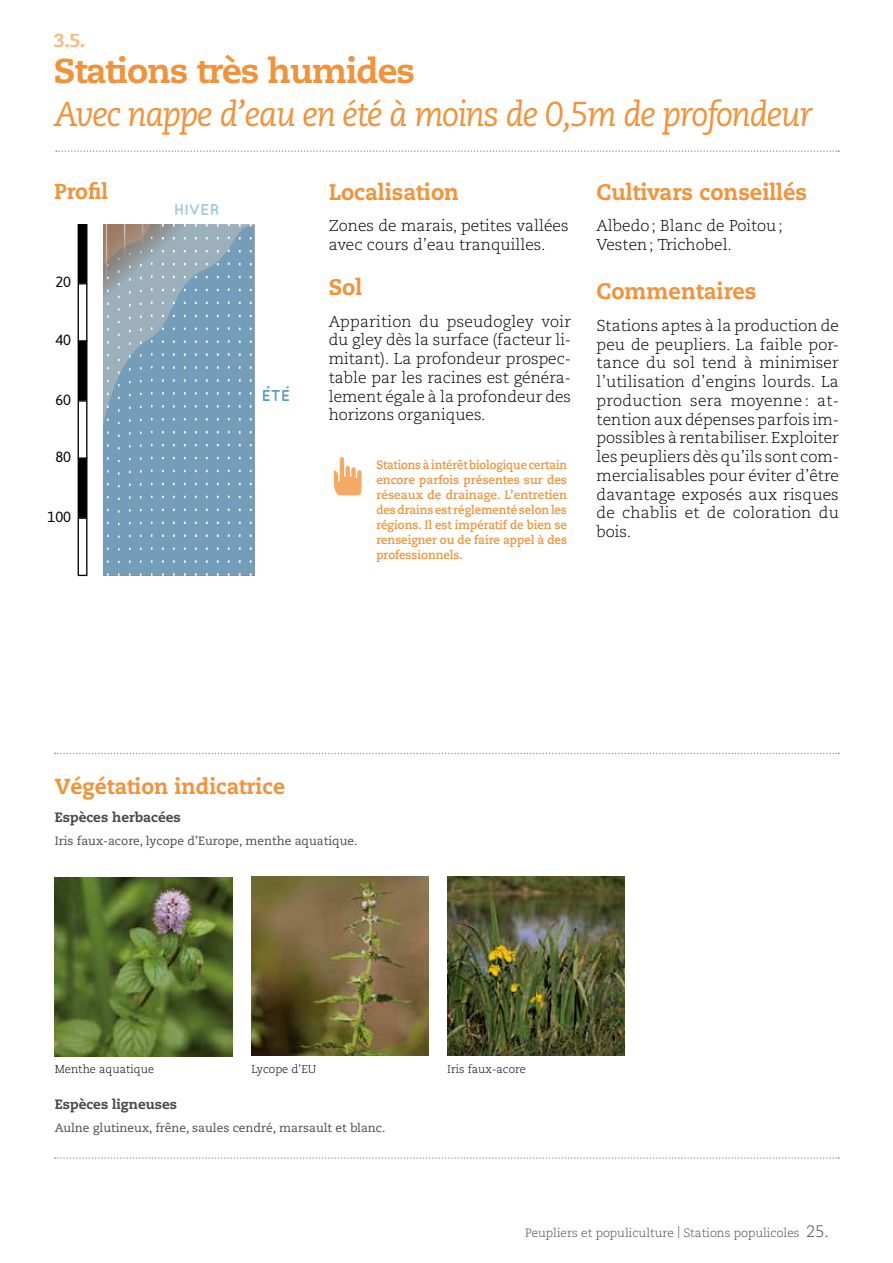
<style>
.page{position:relative;width:893px;height:1263px;background:#fff}
.page>*{position:absolute;margin:0;border:0;box-sizing:border-box;transform-origin:0 0}
.t1{font:italic 34.5px "Caecilia";letter-spacing:-.04em;color:#f1933b}
.t2{font:800 34.5px "Caecilia";letter-spacing:-.03em;color:#f1933b}
.t3{font:800 22.5px "Caecilia";color:#f1933b;scale:.96 1}
.t4{font:800 21.75px "Caecilia";color:#f1933b;scale:.96 1}
.TITRE_rubrique{font:800 18.75px "Caecilia";color:#f8bb82}
.t5{font:300 15.75px/18.8px "Caecilia";color:#000}
.t6{font:700 15.6px "Quicksand";letter-spacing:-.015em;color:#a5c8dc}
.t7{font:700 15.6px "Quicksand";color:#51a0bd}
.t8{font:14.85px "Asap";color:#000}
.t9{font:800 13.5px "Caecilia";color:#4a4a49}
.BODY_standard_01{font:700 12px/15px "Caecilia";color:#f1933b;text-align:justify;scale:.94 1}
.t10{font:12px "Caecilia";color:#4a4a49}
.t11{font:300 12px "Caecilia";color:#4a4a49}
.t12{font:300 11.25px "Caecilia";color:#000}
.s1{font-size:16.5px}
</style>
<div class="page">
<div style="left:78px;top:223px;width:9px;height:60px;background:#000"></div>
<div style="left:78px;top:341px;width:9px;height:60px;background:#000"></div>
<div style="left:78px;top:458px;width:9px;height:60px;background:#000"></div>
<div style="left:78px;top:283px;width:9px;height:59px;border:1px solid #000"></div>
<div style="left:78px;top:400px;width:9px;height:59px;border:1px solid #000"></div>
<div style="left:78px;top:517px;width:9px;height:59px;border:1px solid #000"></div>
<svg style="left:103px;top:225px;width:152px;height:351px;background:#7c9fb5"></svg>
<svg style="left:107px;top:238px;width:2px;height:338px"></svg>
<svg style="left:118px;top:233px;width:2px;height:343px"></svg>
<svg style="left:129px;top:227px;width:2px;height:349px"></svg>
<svg style="left:140px;top:225px;width:2px;height:351px"></svg>
<svg style="left:151px;top:224px;width:2px;height:352px"></svg>
<svg style="left:173px;top:224px;width:2px;height:352px"></svg>
<svg style="left:184px;top:224px;width:2px;height:352px"></svg>
<svg style="left:195px;top:224px;width:2px;height:352px"></svg>
<svg style="left:206px;top:224px;width:2px;height:352px"></svg>
<svg style="left:217px;top:224px;width:2px;height:352px"></svg>
<svg style="left:228px;top:224px;width:2px;height:352px"></svg>
<svg style="left:239px;top:224px;width:2px;height:352px"></svg>
<svg style="left:250px;top:224px;width:2px;height:352px"></svg>
<hr style="left:106px;top:224px;width:1px;height:67px;background:#fff">
<hr style="left:124px;top:224px;width:1px;height:48px;background:#fff">
<hr style="left:142px;top:224px;width:1px;height:33px;background:#fff">
<svg style="left:160px;top:224px;width:4px;height:352px"></svg>
<img style="left:55px;top:877px;width:177px;height:179px">
<img style="left:251px;top:877px;width:178px;height:178px">
<img style="left:447px;top:877px;width:178px;height:178px">
<svg style="left:55px;top:753px;width:784px;height:1px"></svg>
<svg style="left:55px;top:1157px;width:784px;height:2px"></svg>
<svg style="left:56px;top:150px;width:783px;height:2px"></svg>
<svg style="left:334px;top:457px;width:28px;height:38px"></svg>
<p class="TITRE_rubrique" style="left:54px;top:29px;width:33px">3.5.</p>
<p class="t2" style="left:54px;top:49px;width:363px">Stations très humides</p>
<p class="t1" style="left:54px;top:95px;width:761px">Avec nappe d’eau en été à moins de 0,5m de profondeur</p>
<p class="t4" style="left:54px;top:178px;width:58px">Profil</p>
<p class="t8" style="left:55px;top:274px;width:17px">20</p>
<p class="t8" style="left:55px;top:331px;width:17px">40</p>
<p class="t8" style="left:55px;top:391px;width:17px">60</p>
<p class="t8" style="left:55px;top:448px;width:17px">80</p>
<p class="t8" style="left:47px;top:508px;width:25px">100</p>
<p class="t6" style="left:174px;top:200px;width:47px">HIVER</p>
<p class="t7" style="left:261px;top:387px;width:30px">ÉTÉ</p>
<p class="t3" style="left:329px;top:178px;width:137px">Localisation</p>
<p class="t5" style="left:329px;top:217px;width:241px">Zones de marais, petites vallées avec cours d’eau tranquilles.</p>
<p class="t3" style="left:329px;top:273px;width:37px">Sol</p>
<p class="t5" style="left:329px;top:312px;width:244px;text-align:justify">Apparition du pseudogley voir du gley dès la surface (facteur li&shy;mitant). La profondeur prospec&shy;table par les racines est généra&shy;lement égale à la profondeur des horizons organiques.</p>
<p class="BODY_standard_01" style="left:376px;top:457px;width:204px">Stations à intérêt biologique certain encore parfois présentes sur des réseaux de drainage. L’entretien des drains est réglementé selon les régions. Il est impératif de bien se renseigner ou de faire appel à des professionnels.</p>
<p class="t3" style="left:597px;top:178px;width:221px">Cultivars conseillés</p>
<p class="t5" style="left:597px;top:217px;width:188px">Albedo; Blanc de Poitou;<br>Vesten; Trichobel.</p>
<p class="t3" style="left:597px;top:277px;width:168px">Commentaires</p>
<p class="t5" style="left:597px;top:316px;width:244px;text-align:justify">Stations aptes à la production de peu de peupliers. La faible por&shy;tance du sol tend à minimiser l’utilisation d’engins lourds. La production sera moyenne : at&shy;tention aux dépenses parfois im&shy;possibles à rentabiliser. Exploiter les peupliers dès qu’ils sont com&shy;mercialisables pour éviter d’être davantage exposés aux risques de chablis et de coloration du bois.</p>
<p class="t4" style="left:55px;top:773px;width:241px">Végétation indicatrice</p>
<p class="t9" style="left:55px;top:808px;width:127px">Espèces herbacées</p>
<p class="t10" style="left:55px;top:834px;width:304px">Iris faux-acore, lycope d’Europe, menthe aquatique.</p>
<p class="t12" style="left:55px;top:1062px;width:101px">Menthe aquatique</p>
<p class="t12" style="left:251px;top:1062px;width:67px">Lycope d’EU</p>
<p class="t12" style="left:447px;top:1063px;width:80px">Iris faux-acore</p>
<p class="t9" style="left:55px;top:1095px;width:124px">Espèces ligneuses</p>
<p class="t10" style="left:55px;top:1121px;width:332px">Aulne glutineux, frêne, saules cendré, marsault et blanc.</p>
<p class="t11" style="left:525px;top:1226px;width:305px">Peupliers et populiculture | Stations populicoles <span class="s1">25.</span></p>
</div>
